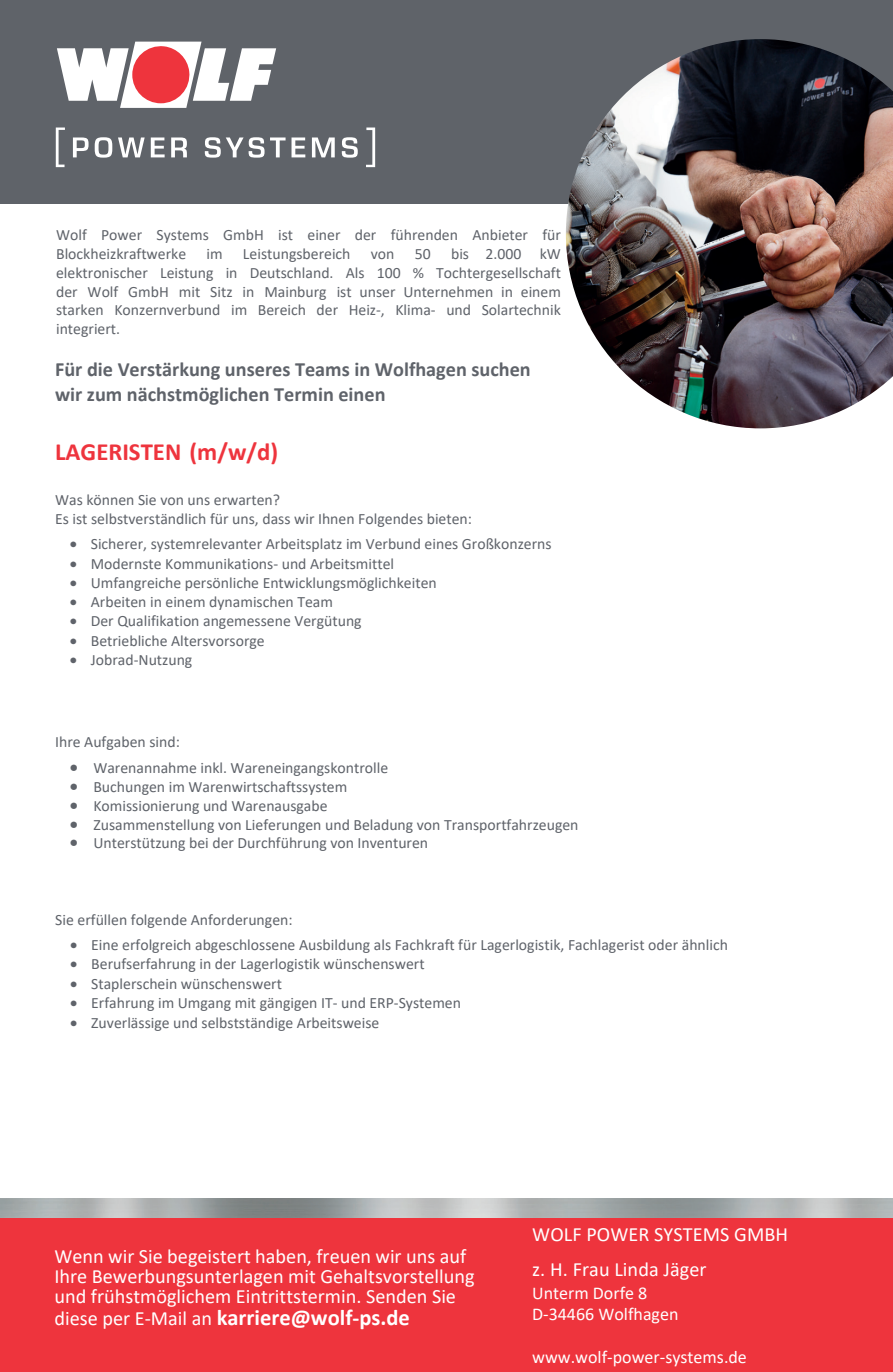
<style>
.page{position:relative;width:893px;height:1372px;background:#fff}
.page>*{position:absolute;margin:0;border:0;box-sizing:border-box;transform-origin:0 0}
.t1{font:700 24.75px "Calibri";color:#ee343d}
.t2{font:700 22.5px "Calibri";color:#fff}
.t3{font:20.25px/20.2px "Calibri";color:#fff}
.t4{font:700 20.25px/24.3px "Calibri";color:#5f636a}
.t5{font:18px/21.6px "Calibri";color:#fff}
.t6{font:15.75px/18.9px "Calibri";color:#5f636a}
.s1{font-weight:400;font-size:20.25px}
</style>
<div class="page">
<div style="left:0;top:0;width:893px;height:203px;background:#5f6369"></div>
<div style="left:0;top:1217px;width:893px;height:154px;background:#ee343d"></div>
<svg style="left:57px;top:42px;width:219px;height:66px"></svg>
<svg style="left:56px;top:127px;width:9px;height:40px"></svg>
<svg style="left:366px;top:127px;width:9px;height:40px"></svg>
<svg style="left:73px;top:137px;width:16px;height:20px"></svg>
<svg style="left:95px;top:137px;width:17px;height:21px"></svg>
<svg style="left:118px;top:137px;width:27px;height:20px"></svg>
<svg style="left:151px;top:137px;width:14px;height:20px"></svg>
<svg style="left:171px;top:137px;width:16px;height:20px"></svg>
<svg style="left:205px;top:137px;width:100px;height:21px"></svg>
<svg style="left:312px;top:137px;width:23px;height:20px"></svg>
<svg style="left:342px;top:137px;width:16px;height:21px"></svg>
<img style="left:566px;top:39px;width:327px;height:389px">
<p class="t6" style="left:56px;top:225px;width:506px">Wolf Power Systems GmbH ist einer der führenden Anbieter für<br>Blockheizkraftwerke</p>
<p class="t6" style="left:56px;top:244px;width:506px;text-align:justify;text-indent:395px">bis 2.000 kW elektronischer Leistung in Deutschland. Als 100 % Tochtergesellschaft der Wolf GmbH mit Sitz in Mainburg ist unser Unternehmen in einem starken Konzernverbund im Bereich der Heiz-, Klima- und Solartechnik integriert.</p>
<p class="t4" style="left:55px;top:357px;width:477px">Für die Verstärkung unseres Teams in Wolfhagen suchen wir zum nächstmöglichen Termin einen</p>
<h1 class="t1" style="left:55px;top:434px;width:225px">LAGERISTEN (m/w/d)</h1>
<p class="t6" style="left:55px;top:490px;width:418px">Was können Sie von uns erwarten?<br>Es ist selbstverständlich für uns, dass wir Ihnen Folgendes bieten:</p>
<p class="t6" style="left:206px;top:244px;width:18px">im</p>
<p class="t6" style="left:243px;top:244px;width:109px">Leistungsbereich</p>
<p class="t6" style="left:371px;top:244px;width:25px">von</p>
<p class="t6" style="left:415px;top:244px;width:17px">50</p>
<p class="t6" style="left:70px;top:534px;width:483px">• Sicherer, systemrelevanter Arbeitsplatz im Verbund eines Großkonzerns</p>
<p class="t6" style="left:70px;top:553px;width:326px">• Modernste Kommunikations- und Arbeitsmittel</p>
<p class="t6" style="left:70px;top:573px;width:368px">• Umfangreiche persönliche Entwicklungsmöglichkeiten</p>
<p class="t6" style="left:70px;top:592px;width:265px">• Arbeiten in einem dynamischen Team</p>
<p class="t6" style="left:70px;top:611px;width:293px">• Der Qualifikation angemessene Vergütung</p>
<p class="t6" style="left:70px;top:630px;width:196px">• Betriebliche Altersvorsorge</p>
<p class="t6" style="left:70px;top:650px;width:124px">• Jobrad-Nutzung</p>
<p class="t6" style="left:55px;top:732px;width:126px">Ihre Aufgaben sind:</p>
<p class="t6" style="left:70px;top:757px;width:320px">• Warenannahme inkl. Wareneingangskontrolle</p>
<p class="t6" style="left:70px;top:776px;width:279px">• Buchungen im Warenwirtschaftssystem</p>
<p class="t6" style="left:70px;top:795px;width:259px">• Komissionierung und Warenausgabe</p>
<p class="t6" style="left:70px;top:814px;width:510px">• Zusammenstellung von Lieferungen und Beladung von Transportfahrzeugen</p>
<p class="t6" style="left:70px;top:833px;width:360px">• Unterstützung bei der Durchführung von Inventuren</p>
<p class="t6" style="left:55px;top:909px;width:239px">Sie erfüllen folgende Anforderungen:</p>
<p class="t6" style="left:70px;top:934px;width:659px">• Eine erfolgreich abgeschlossene Ausbildung als Fachkraft für Lagerlogistik, Fachlagerist oder ähnlich</p>
<p class="t6" style="left:70px;top:954px;width:356px">• Berufserfahrung in der Lagerlogistik wünschenswert</p>
<p class="t6" style="left:70px;top:973px;width:213px">• Staplerschein wünschenswert</p>
<p class="t6" style="left:70px;top:993px;width:392px">• Erfahrung im Umgang mit gängigen IT- und ERP-Systemen</p>
<p class="t6" style="left:70px;top:1012px;width:311px">• Zuverlässige und selbstständige Arbeitsweise</p>
<p class="t3" style="left:55px;top:1245px;width:422px">Wenn wir Sie begeistert haben, freuen wir uns auf<br>Ihre Bewerbungsunterlagen mit Gehaltsvorstellung und frühstmöglichem Eintrittstermin. Senden Sie</p>
<h2 class="t2" style="left:55px;top:1301px;width:357px"><span class="s1">diese per E-Mail an</span> karriere@wolf-ps.de</h2>
<p class="t3" style="left:532px;top:1215px;width:257px;line-height:35.3px">WOLF POWER SYSTEMS GMBH z. H. Frau Linda Jäger</p>
<p class="t5" style="left:532px;top:1281px;width:148px">Unterm Dorfe 8<br>D-34466 Wolfhagen</p>
<p class="t5" style="left:532px;top:1345px;width:216px">www.wolf-power-systems.de</p>
</div>
